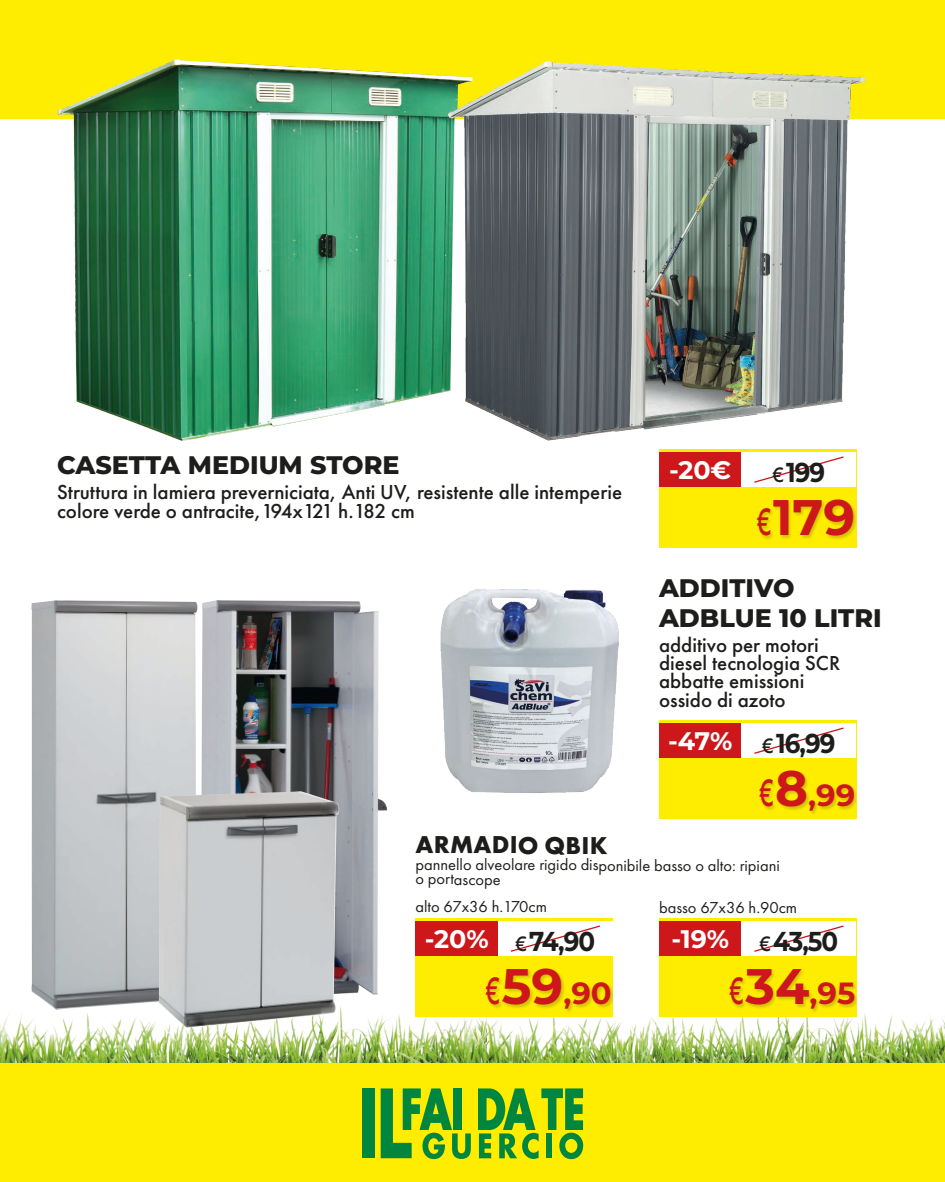
<style>
.page{position:relative;width:945px;height:1182px;background:#fff}
.page>*{position:absolute;margin:0;border:0;box-sizing:border-box;transform-origin:0 0}
.t1{font:700 49.88px "Montserrat";color:#cd171a}
.t2{font:700 30.62px "Montserrat";color:#cd171a}
.t3{font:700 27.3px "Montserrat";letter-spacing:-.04em;color:#1d1d1b;scale:.9 1}
.t4{font:800 25.38px "Montserrat";color:#1d1d1b}
.t5{font:700 25.38px "Montserrat";color:#fff}
.t6{font:700 25.38px "Futura PT";letter-spacing:.005em;color:#1d1d1b}
.t7{font:500 21px "Futura PT";color:#1d1d1b}
.t8{font:16.45px "Futura PT";letter-spacing:-.005em;color:#1d1d1b}
.s1{font-family:"Futura PT";font-weight:500;font-size:21.61px}
.s2{font-family:"Futura PT";font-weight:500;font-size:39.64px}
.s3{font-size:49.88px}
</style>
<div class="page">
<img style="left:0;top:1000px;width:465px;height:63px">
<img style="left:465px;top:1013px;width:480px;height:50px">
<div style="left:0;top:0;width:945px;height:118px;background:#ffed00"></div>
<div style="left:0;top:1063px;width:945px;height:118px;background:#ffed00"></div>
<svg style="left:362px;top:1088px;width:222px;height:72px"></svg>
<img style="left:57px;top:59px;width:392px;height:382px">
<img style="left:201px;top:600px;width:186px;height:402px">
<img style="left:31px;top:600px;width:167px;height:409px">
<img style="left:159px;top:791px;width:180px;height:236px">
<img style="left:449px;top:61px;width:417px;height:380px">
<div style="left:659px;top:918px;width:197px;height:98px;background:#ffed00"></div>
<div style="left:659px;top:921px;width:82px;height:34px;background:#cd171a"></div>
<div style="left:741px;top:921px;width:115px;height:34px;background:#fff"></div>
<div style="left:729px;top:968px;width:130px;height:45px;background:#1d1d1b;opacity:.2"></div>
<svg style="left:754px;top:925px;width:90px;height:27px"></svg>
<div style="left:416px;top:918px;width:197px;height:98px;background:#ffed00"></div>
<div style="left:416px;top:921px;width:82px;height:34px;background:#cd171a"></div>
<div style="left:498px;top:921px;width:115px;height:34px;background:#fff"></div>
<div style="left:485px;top:967px;width:130px;height:46px;background:#1d1d1b;opacity:.2"></div>
<svg style="left:510px;top:925px;width:90px;height:27px"></svg>
<div style="left:659px;top:449px;width:197px;height:99px;background:#ffed00"></div>
<div style="left:659px;top:452px;width:82px;height:35px;background:#cd171a"></div>
<div style="left:741px;top:452px;width:115px;height:35px;background:#fff"></div>
<div style="left:757px;top:499px;width:101px;height:41px;background:#1d1d1b;opacity:.2"></div>
<svg style="left:754px;top:456px;width:90px;height:27px"></svg>
<img style="left:440px;top:589px;width:179px;height:204px">
<div style="left:659px;top:720px;width:197px;height:98px;background:#ffed00"></div>
<div style="left:659px;top:723px;width:82px;height:35px;background:#cd171a"></div>
<div style="left:741px;top:723px;width:115px;height:35px;background:#fff"></div>
<div style="left:759px;top:770px;width:99px;height:45px;background:#1d1d1b;opacity:.2"></div>
<svg style="left:754px;top:727px;width:90px;height:27px"></svg>
<p class="t4" style="left:57px;top:446px;width:344px">CASETTA MEDIUM STORE</p>
<p class="t7" style="left:57px;top:479px;width:567px">Struttura in lamiera preverniciata, Anti UV, resistente alle intemperie</p>
<p class="t7" style="left:57px;top:498px;width:359px">colore verde o antracite,194x121 h.182 cm</p>
<p class="t5" style="left:669px;top:451px;width:64px">-20€</p>
<p class="t3" style="left:773px;top:452px;width:60px"><span class="s1">€</span> 199</p>
<p class="t1" style="left:757px;top:481px;width:99px"><span class="s2">€</span> 179</p>
<p class="t4" style="left:659px;top:569px;width:137px">ADDITIVO</p>
<p class="t4" style="left:659px;top:599px;width:224px">ADBLUE 10 LITRI</p>
<p class="t7" style="left:659px;top:632px;width:161px">additivo per motori</p>
<p class="t7" style="left:659px;top:650px;width:183px">diesel tecnologia SCR</p>
<p class="t7" style="left:659px;top:668px;width:147px">abbatte emissioni</p>
<p class="t7" style="left:659px;top:687px;width:128px">ossido di azoto</p>
<p class="t5" style="left:668px;top:722px;width:66px">-47%</p>
<p class="t3" style="left:763px;top:723px;width:82px"><span class="s1">€</span> 16,99</p>
<p class="t2" style="left:760px;top:773px;width:97px"><span class="s2">€</span> <span class="s3">8</span>,99</p>
<p class="t6" style="left:416px;top:828px;width:193px">ARMADIO QBIK</p>
<p class="t8" style="left:416px;top:855px;width:366px">pannello alveolare rigido disponibile basso o alto: ripiani</p>
<p class="t8" style="left:416px;top:869px;width:87px">o portascope</p>
<p class="t8" style="left:416px;top:896px;width:133px">alto 67x36 h.170cm</p>
<p class="t8" style="left:659px;top:897px;width:140px">basso 67x36 h.90cm</p>
<p class="t5" style="left:425px;top:920px;width:65px">-20%</p>
<p class="t3" style="left:516px;top:921px;width:90px"><span class="s1">€</span> 74,90</p>
<p class="t2" style="left:486px;top:971px;width:127px"><span class="s2">€</span> <span class="s3">59</span>,90</p>
<p class="t5" style="left:671px;top:920px;width:59px">-19%</p>
<p class="t3" style="left:760px;top:921px;width:89px"><span class="s1">€</span> 43,50</p>
<p class="t2" style="left:730px;top:971px;width:127px"><span class="s2">€</span> <span class="s3">34</span>,95</p>
</div>
